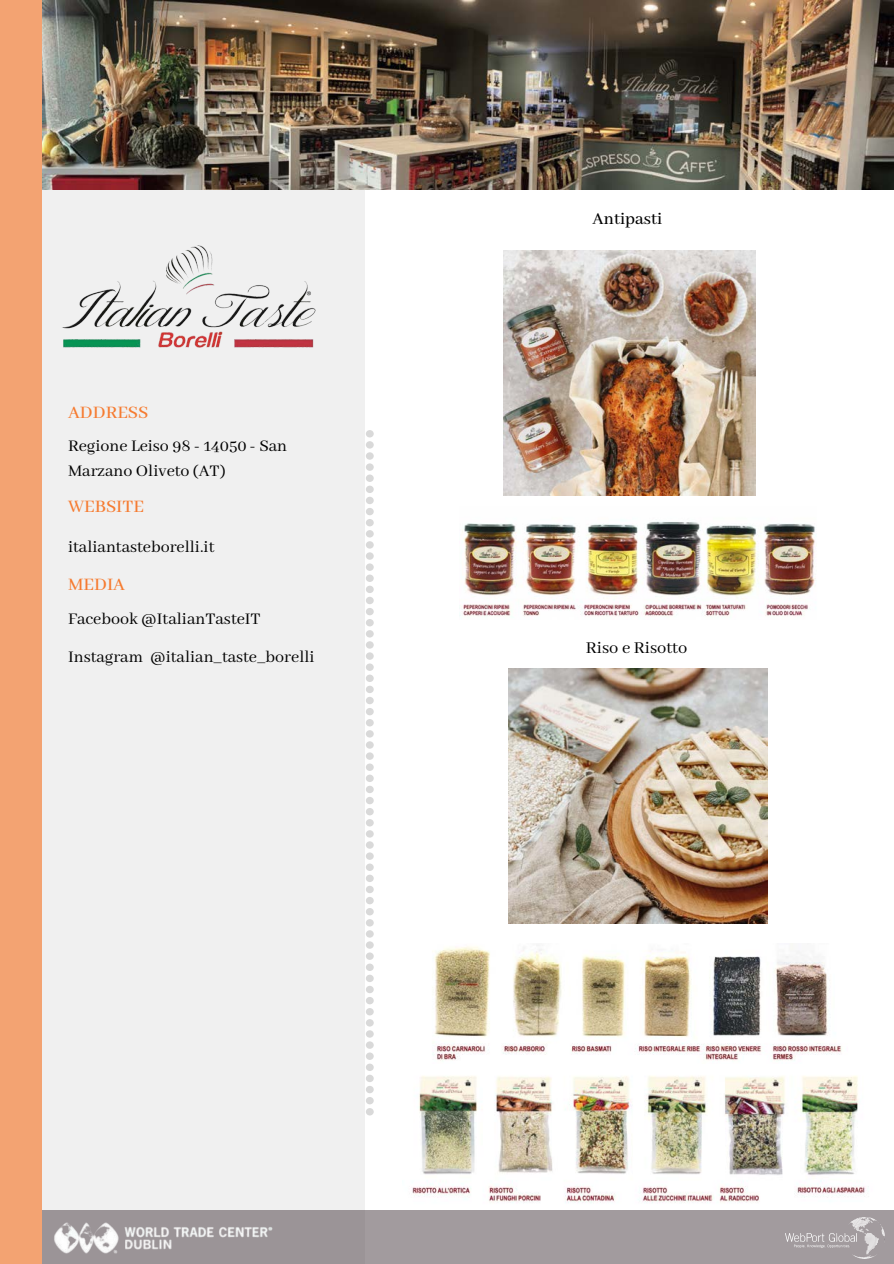
<style>
.page{position:relative;width:894px;height:1264px;background:#fff}
.page>*{position:absolute;margin:0;border:0;box-sizing:border-box;transform-origin:0 0}
.t1{font:500 19.5px "Abhaya Libre";color:#f67b30}
.t2{font:18.45px "Abhaya Libre";color:#000}
.t3{font:500 18.45px "Abhaya Libre";color:#000}
.t4{font:18px/25px "Abhaya Libre";color:#000}
</style>
<div class="page">
<div style="left:0;top:0;width:364px;height:1263px;background:#f0f0f0"></div>
<svg style="left:366px;top:430px;width:7px;height:685px"></svg>
<div style="left:0;top:0;width:42px;height:1263px;background:#f3a372"></div>
<div style="left:42px;top:1210px;width:851px;height:53px;background:#a29b9e"></div>
<img style="left:54px;top:1222px;width:219px;height:32px">
<img style="left:785px;top:1217px;width:99px;height:40px">
<img style="left:42px;top:0;width:851px;height:189px">
<img style="left:62px;top:245px;width:254px;height:103px">
<img style="left:503px;top:250px;width:252px;height:245px">
<img style="left:462px;top:521px;width:354px;height:95px">
<img style="left:508px;top:668px;width:259px;height:255px">
<img style="left:434px;top:943px;width:408px;height:118px">
<img style="left:412px;top:1076px;width:454px;height:127px">
<p class="t1" style="left:68px;top:402px;width:82px">ADDRESS</p>
<p class="t4" style="left:68px;top:434px;width:221px">Regione Leiso 98 - 14050 - San<br>Marzano Oliveto (AT)</p>
<p class="t1" style="left:68px;top:495px;width:77px">WEBSITE</p>
<p class="t4" style="left:68px;top:534px;width:148px">italiantasteborelli.it</p>
<p class="t1" style="left:68px;top:574px;width:58px">MEDIA</p>
<p class="t4" style="left:68px;top:607px;width:194px">Facebook @ItalianTasteIT</p>
<p class="t4" style="left:68px;top:645px;width:248px">Instagram @italian_taste_borelli</p>
<p class="t3" style="left:592px;top:208px;width:71px">Antipasti</p>
<p class="t2" style="left:585px;top:637px;width:103px">Riso e Risotto</p>
</div>
